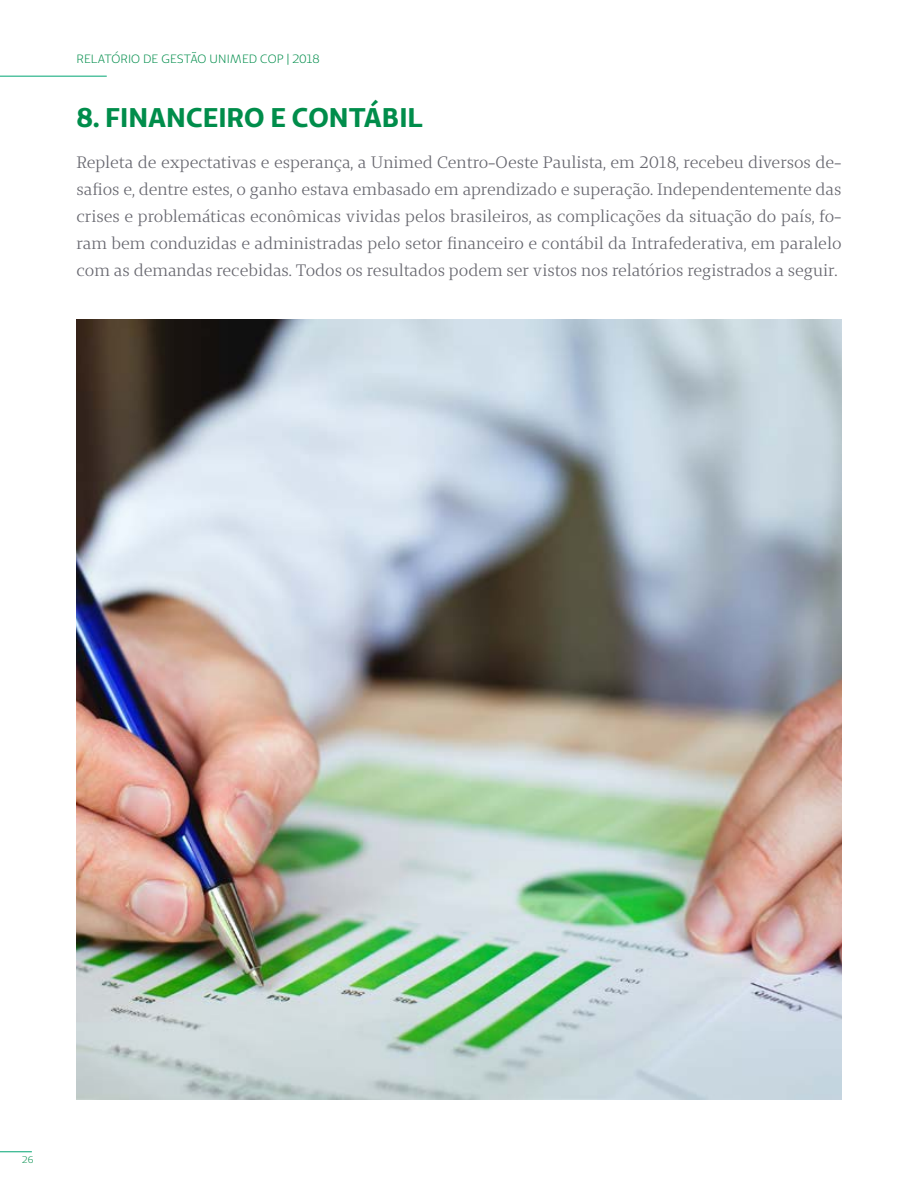
<style>
.page{position:relative;width:918px;height:1188px;background:#fff}
.page>*{position:absolute;margin:0;border:0;box-sizing:border-box;transform-origin:0 0}
.t1{font:700 27px "Unimed Sans";color:#008d4b}
.t2{font:16.5px/27px "Unimed Serif";color:#65656d;text-align:justify}
.t3{font:12px "Unimed Sans";letter-spacing:.01em;color:#008d4b}
.t4{font:9.45px "Unimed Sans";color:#008d4b}
</style>
<div class="page">
<hr style="left:0;top:76px;width:107px;height:1px;background:#00a573">
<hr style="left:0;top:1151px;width:32px;height:1px;background:#00a573">
<img style="left:77px;top:320px;width:764px;height:779px">
<p class="t3" style="left:77px;top:51px;width:245px">RELATÓRIO DE GESTÃO UNIMED COP | 2018</p>
<h1 class="t1" style="left:77px;top:99px;width:348px">8. FINANCEIRO E CONTÁBIL</h1>
<p class="t2" style="left:77px;top:149px;width:767px">Repleta de expectativas e esperança, a Unimed Centro-Oeste Paulista, em 2018, recebeu diversos de&shy;safios e, dentre estes, o ganho estava embasado em aprendizado e superação. Independentemente das crises e problemáticas econômicas vividas pelos brasileiros, as complicações da situação do país, fo&shy;ram bem conduzidas e administradas pelo setor financeiro e contábil da Intrafederativa, em paralelo com as demandas recebidas. Todos os resultados podem ser vistos nos relatórios registrados a seguir.</p>
<p class="t4" style="left:22px;top:1154px;width:13px">26</p>
</div>
